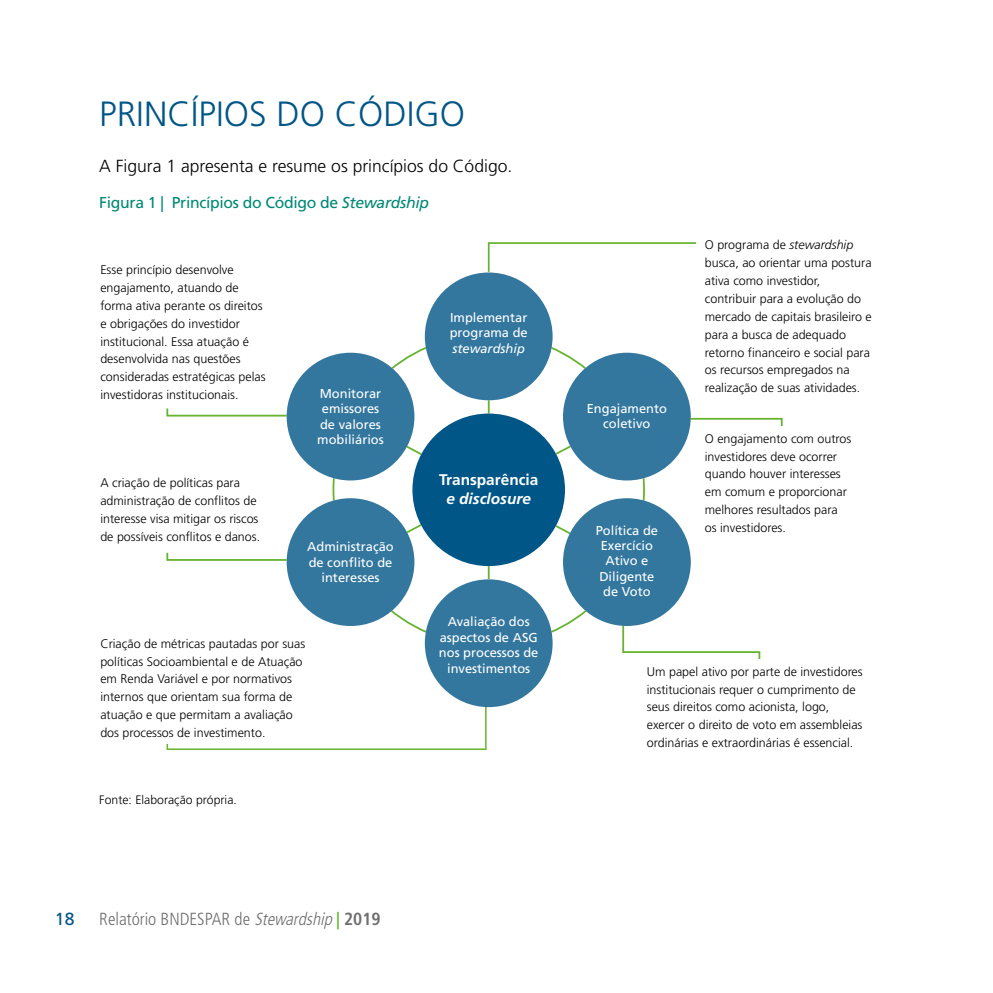
<style>
.page{position:relative;width:993px;height:993px;background:#fff}
.page>*{position:absolute;margin:0;border:0;box-sizing:border-box;transform-origin:0 0}
.t1{font:300 35px "Frutiger";color:#005687}
.t2{font:300 17.5px "Frutiger";color:#000}
.t3{font:300 condensed 17.5px "Frutiger";color:#706f6f}
.t4{font:17.5px "Frutiger";color:#005687}
.t5{font:15.75px "Frutiger";letter-spacing:-.02em;color:#008974}
.t6{font:700 15.4px "Frutiger";color:#fff}
.t7{font:italic 700 15.4px "Frutiger";color:#fff}
.t8{font:12.95px/15.4px "Frutiger";color:#fff;text-align:center}
.t9{font:italic 12.95px "Frutiger";color:#fff}
.t10{font:300 12.42px/17.8px "Frutiger";color:#000}
.t11{font:300 12.25px "Frutiger";color:#000}
.s1{font-style:italic}
.s2{font-weight:400;font-stretch:normal;color:#65b32e}
.s3{font-weight:700}
</style>
<div class="page">
<hr style="left:487px;top:398px;width:2px;height:181px;background:#65b32e">
<svg style="left:348px;top:414px;width:283px;height:153px"></svg>
<div style="left:412px;top:413px;width:153px;height:153px;background:#005687;border-radius:50%"></div>
<div style="left:286px;top:498px;width:128px;height:127px;background:#33779f;border-radius:50%"></div>
<div style="left:563px;top:498px;width:127px;height:127px;background:#33779f;border-radius:50%"></div>
<div style="left:286px;top:352px;width:128px;height:128px;background:#33779f;border-radius:50%"></div>
<div style="left:563px;top:352px;width:127px;height:128px;background:#33779f;border-radius:50%"></div>
<div style="left:424px;top:272px;width:128px;height:128px;background:#33779f;border-radius:50%"></div>
<svg style="left:689px;top:417px;width:94px;height:10px"></svg>
<svg style="left:487px;top:242px;width:209px;height:31px"></svg>
<svg style="left:166px;top:704px;width:321px;height:46px"></svg>
<svg style="left:166px;top:551px;width:122px;height:10px"></svg>
<svg style="left:166px;top:406px;width:122px;height:11px"></svg>
<svg style="left:621px;top:624px;width:140px;height:36px"></svg>
<div style="left:424px;top:579px;width:128px;height:128px;background:#33779f;border-radius:50%"></div>
<h1 class="t1" style="left:99px;top:94px;width:367px">PRINCÍPIOS DO CÓDIGO</h1>
<h2 class="t2" style="left:99px;top:156px;width:414px">A Figura 1 apresenta e resume os princípios do Código.</h2>
<p class="t5" style="left:99px;top:193px;width:331px">Figura 1 | Princípios do Código de <span class="s1">Stewardship</span></p>
<p class="t10" style="left:100px;top:261px;width:167px">Esse princípio desenvolve engajamento, atuando de forma ativa perante os direitos e obrigações do investidor institucional. Essa atuação é desenvolvida nas questões consideradas estratégicas pelas investidoras institucionais.</p>
<p class="t10" style="left:100px;top:474px;width:161px">A criação de políticas para administração de conflitos de interesse visa mitigar os riscos de possíveis conflitos e danos.</p>
<p class="t8" style="left:317px;top:385px;width:68px">Monitorar emissores de valores mobiliários</p>
<p class="t8" style="left:307px;top:539px;width:88px">Administração de conflito de interesses</p>
<p class="t10" style="left:100px;top:634px;width:206px">Criação de métricas pautadas por suas políticas Socioambiental e de Atuação em Renda Variável e por normativos internos que orientam sua forma de atuação e que permitam a avaliação dos processos de investimento.</p>
<p class="t11" style="left:99px;top:792px;width:139px">Fonte: Elaboração própria.</p>
<h2 class="t4" style="left:55px;top:908px;width:21px">18</h2>
<h2 class="t3" style="left:99px;top:908px;width:283px">Relatório BNDESPAR de <span class="s1">Stewardship</span><span class="s2">|</span> <span class="s3">2019</span></h2>
<p class="t8" style="left:449px;top:309px;width:79px;text-align:left">Implementar programa de</p>
<p class="t9" style="left:452px;top:340px;width:74px">stewardship</p>
<p class="t6" style="left:439px;top:471px;width:101px">Transparência</p>
<p class="t7" style="left:446px;top:489px;width:86px">e disclosure</p>
<p class="t8" style="left:439px;top:614px;width:101px">Avaliação dos aspectos de ASG nos processos de investimentos</p>
<p class="t8" style="left:586px;top:400px;width:82px">Engajamento coletivo</p>
<p class="t8" style="left:595px;top:522px;width:64px">Política de<br>Exercício<br>Ativo e<br>Diligente de Voto</p>
<p class="t10" style="left:704px;top:236px;width:168px">O programa de <span class="s1">stewardship </span>busca, ao orientar uma postura ativa como investidor, contribuir para a evolução do mercado de capitais brasileiro e para a busca de adequado retorno financeiro e social para os recursos empregados na realização de suas atividades.</p>
<p class="t10" style="left:704px;top:429px;width:148px">O engajamento com outros investidores deve ocorrer quando houver interesses em comum e proporcionar melhores resultados para os investidores.</p>
<p class="t10" style="left:646px;top:662px;width:217px">Um papel ativo por parte de investidores institucionais requer o cumprimento de seus direitos como acionista, logo, exercer o direito de voto em assembleias ordinárias e extraordinárias é essencial.</p>
</div>
